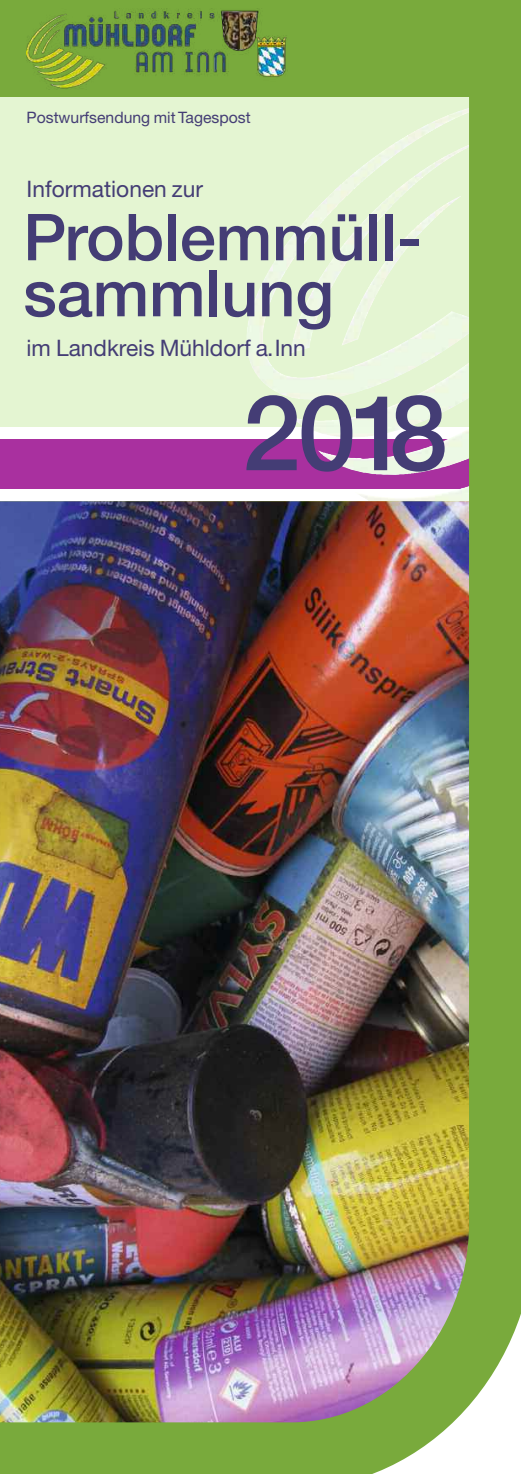
<style>
.page{position:relative;width:521px;height:1474px;background:#fff}
.page>*{position:absolute;margin:0;border:0;box-sizing:border-box;transform-origin:0 0}
.t1{font:500 105px "Helvetica Neue";color:#443d75}
.t2{font:500 64.75px/56px "Helvetica Neue";color:#443d75}
.t3{font:22.75px "Helvetica Neue";color:#443d75}
.t4{font:15.75px "Helvetica Neue";color:#443d75}
</style>
<div class="page">
<img style="left:0;top:97px;width:521px;height:1376px">
<div style="left:0;top:0;width:521px;height:97px;background:#79aa3c"></div>
<img style="left:27px;top:9px;width:260px;height:80px">
<p class="t4" style="left:27px;top:111px;width:226px">Postwurfsendung mit Tagespost</p>
<p class="t3" style="left:27px;top:181px;width:178px">Informationen zur</p>
<h2 class="t2" style="left:23px;top:208px;width:400px">Problemmüll&shy;sammlung</h2>
<p class="t3" style="left:27px;top:340px;width:281px">im Landkreis Mühldorf a.Inn</p>
<h1 class="t1" style="left:242px;top:368px;width:207px">2018</h1>
</div>
